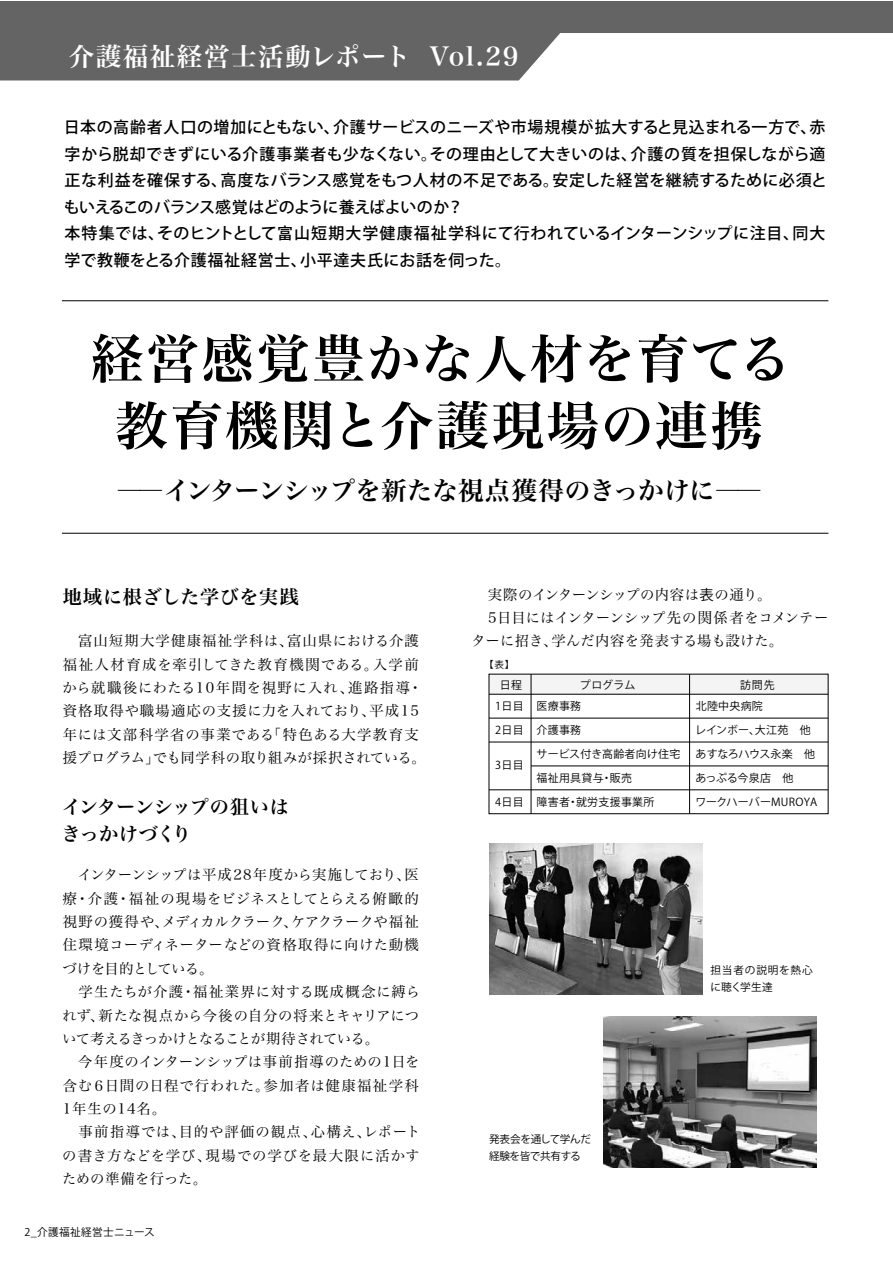
<style>
.page{position:relative;width:893px;height:1263px;background:#fff}
.page>*{position:absolute;margin:0;border:0;box-sizing:border-box;transform-origin:0 0}
.t1{font:52.65px/66.9px "Hira Min Std N W6";letter-spacing:.05em;color:#000;text-align:center}
.t2{font:25.5px "Hira Min Std N W6";letter-spacing:-.015em;color:#000}
.t3{font:25.5px "Hira Min Std N W6";letter-spacing:.06em;color:#fff}
.t4{font:19.2px/26.5px "Hira Min Std N W6";letter-spacing:-.01em;color:#000}
.t5{font:19.2px "Hira Min Std N W6";letter-spacing:.02em;color:#000}
.t6{font:500 15.9px/26.5px "Koz Go Pro";letter-spacing:.02em;color:#000}
.t7{font:14.4px/23.4px "Hira Min Std N W3";letter-spacing:.035em;color:#000}
.t8{font:14.4px/23.4px "Hira Min Std N W3";letter-spacing:.06em;color:#000}
.t9{font:14.4px/23.4px "Hira Min Std N W3";letter-spacing:.005em;color:#000}
.t10{font:10.95px/23.9px "Koz Go Pro";letter-spacing:.025em;color:#000}
.t11{font:10.65px/17px "Koz Go Pro";letter-spacing:-.01em;color:#000}
.t12{font:10.65px/17px "Koz Go Pro";letter-spacing:.06em;color:#000}
.t13{font:10.65px "Koz Go Pro";letter-spacing:.035em;color:#000}
.t14{font:9.6px "Koz Go Pro";color:#000}
.s1{font-family:"Koz Go Pro"}
</style>
<div class="page">
<hr style="left:62px;top:300px;width:766px;height:1px;background:#000">
<hr style="left:62px;top:533px;width:766px;height:1px;background:#000">
<svg style="left:0;top:1px;width:892px;height:79px;fill:#656464"></svg>
<div style="left:489px;top:674px;width:339px;height:20px;background:#f4f4f4"></div>
<div style="left:489px;top:674px;width:339px;height:140px;border:1px solid #000"></div>
<hr style="left:531px;top:674px;width:1px;height:140px;background:#000">
<hr style="left:689px;top:674px;width:1px;height:140px;background:#000">
<hr style="left:489px;top:694px;width:339px;height:1px;background:#000">
<hr style="left:489px;top:718px;width:339px;height:1px;background:#000">
<hr style="left:489px;top:742px;width:339px;height:1px;background:#000">
<hr style="left:531px;top:766px;width:297px;height:1px;background:#000">
<hr style="left:489px;top:789px;width:339px;height:1px;background:#000">
<img style="left:489px;top:844px;width:213px;height:151px">
<img style="left:604px;top:1017px;width:213px;height:151px">
<h2 class="t3" style="left:69px;top:38px;width:451px">介護福祉経営士活動レポート Vol.29</h2>
<p class="t6" style="left:64px;top:115px;width:765px">日本の高齢者人口の増加にともない、介護サービスのニーズや市場規模が拡大すると見込まれる一方で、赤字から脱却できずにいる介護事業者も少なくない。その理由として大きいのは、介護の質を担保しながら適正な利益を確保する、高度なバランス感覚をもつ人材の不足である。安定した経営を継続するために必須ともいえるこのバランス感覚はどのように養えばよいのか？<br>本特集では、そのヒントとして富山短期大学健康福祉学科にて行われているインターンシップに注目、同大学で教鞭をとる介護福祉経営士、小平達夫氏にお話を伺った。</p>
<h1 class="t1" style="left:91px;top:325px;width:702px">経営感覚豊かな人材を育てる教育機関と介護現場の連携</h1>
<h2 class="t2" style="left:117px;top:472px;width:647px">――インターンシップを新たな視点獲得のきっかけに――</h2>
<h3 class="t5" style="left:63px;top:582px;width:238px">地域に根ざした学びを実践</h3>
<p class="t8" style="left:62px;top:629px;width:365px">　富山短期大学健康福祉学科は、富山県における介護福祉人材育成を牽引してきた教育機関である。入学前から就職後にわたる10年間を視野に入れ、進路指導・資格取得や職場適応の支援に力を入れており、平成15年には文部科学省の事業である「特色ある大学教育支援プログラム」でも同学科の取り組みが採択されている。</p>
<h3 class="t4" style="left:62px;top:794px;width:229px">インターンシップの狙いはきっかけづくり</h3>
<p class="t7" style="left:62px;top:863px;width:360px">　インターンシップは平成28年度から実施しており、医療・介護・福祉の現場をビジネスとしてとらえる俯瞰的視野の獲得や、メディカルクラーク、ケアクラークや福祉住環境コーディネーターなどの資格取得に向けた動機づけを目的としている。<br>　学生たちが介護・福祉業界に対する既成概念に縛られず、新たな視点から今後の自分の将来とキャリアについて考えるきっかけとなることが期待されている。<br>　今年度のインターンシップは事前指導のための1日を含む６日間の日程で行われた。参加者は健康福祉学科<br>1年生の14名。<br>　事前指導では、目的や評価の観点、心構え、レポートの書き方などを学び、現場での学びを最大限に活かすための準備を行った。</p>
<p class="t13" style="left:24px;top:1226px;width:132px">2_介護福祉経営士ニュース</p>
<p class="t9" style="left:471px;top:582px;width:359px">　実際のインターンシップの内容は<span class="s1">表</span>の通り。<br>　5日目にはインターンシップ先の関係者をコメンテーターに招き、学んだ内容を発表する場も設けた。</p>
<p class="t14" style="left:484px;top:659px;width:31px">【表】</p>
<p class="t10" style="left:500px;top:673px;width:24px">日程</p>
<p class="t10" style="left:580px;top:673px;width:57px">プログラム</p>
<p class="t10" style="left:740px;top:673px;width:36px">訪問先</p>
<p class="t10" style="left:495px;top:694px;width:30px">1日目<br>2日目</p>
<p class="t10" style="left:495px;top:753px;width:30px">3日目</p>
<p class="t10" style="left:495px;top:790px;width:30px">4日目</p>
<p class="t10" style="left:537px;top:694px;width:145px">医療事務<br>介護事務<br>サービス付き高齢者向け住宅福祉用具貸与・販売<br>障害者・就労支援事業所</p>
<p class="t10" style="left:695px;top:694px;width:124px">北陸中央病院<br>レインボー、大江苑　他あすなろハウス永楽　他あっぷる今泉店　他<br>ワークハーバーMUROYA</p>
<p class="t11" style="left:489px;top:1131px;width:104px">発表会を通して学んだ経験を皆で共有する</p>
<p class="t12" style="left:710px;top:962px;width:104px">担当者の説明を熱心に聴く学生達</p>
</div>
